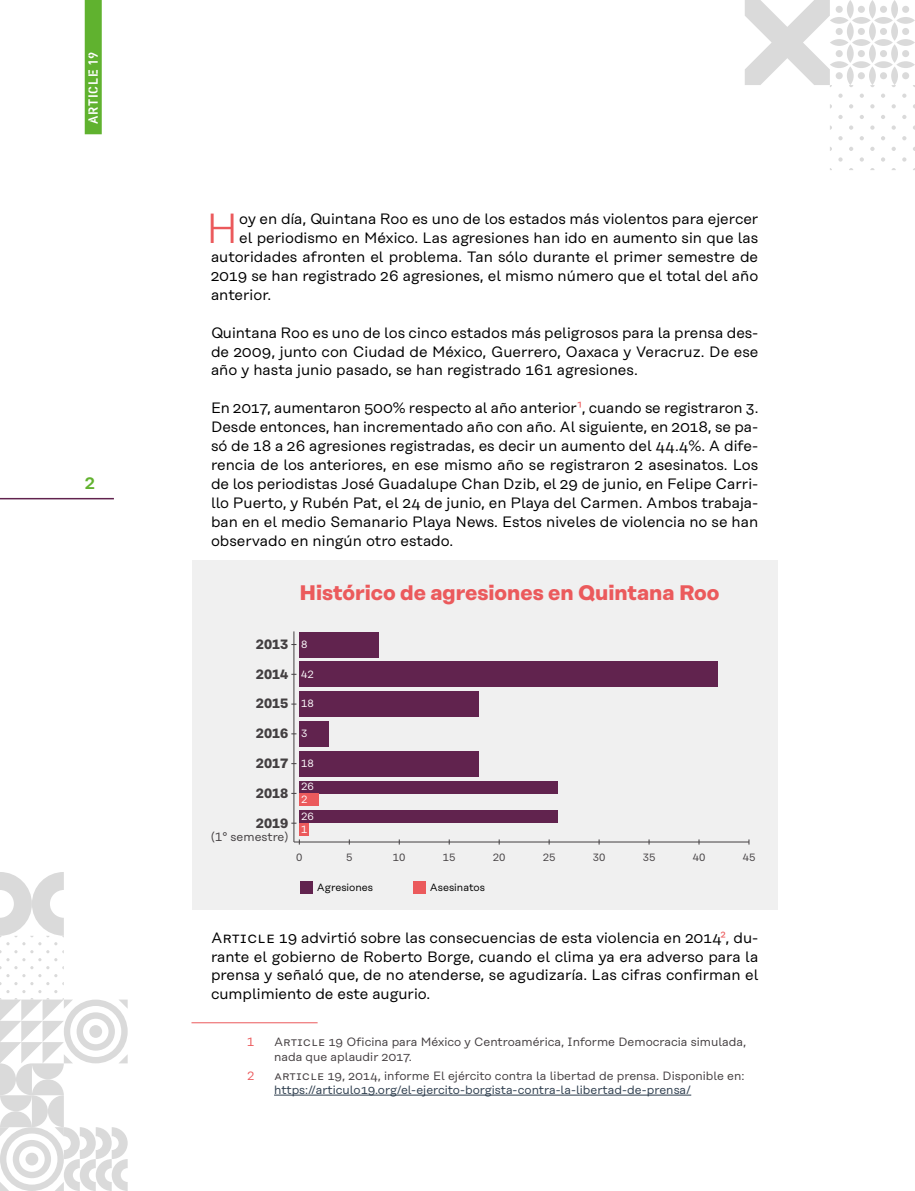
<style>
.page{position:relative;width:915px;height:1191px;background:#fff}
.page>*{position:absolute;margin:0;border:0;box-sizing:border-box;transform-origin:0 0}
.t1{font:300 42px "Rational Text";color:#eb595b}
.t2{font:700 21px "Rational Display";color:#eb5a5c}
.t3{font:600 16.5px "Rational Display";color:#62b22f}
.t4{font:15px/18.9px "Rational Text";color:#000;text-align:justify}
.t5{font:700 13.5px "Rational Text";color:#433f41}
.t6{font:13.5px "Vtg Stencil DIN";letter-spacing:.05em;color:#fff}
.t7{font:12px/14.4px "Rational Text";color:#443f41}
.t8{font:12px "Rational Text";color:#2f3f4f}
.t9{font:12px "Rational Text";color:#433f41}
.t10{font:12px "Rational Text";color:#eb595b}
.t11{font:10.5px "Rational Text";color:#000}
.t12{font:10.5px "Rational Text";color:#433f41}
.t13{font:10.5px/12.8px "Rational Text";color:#fff}
.s1{color:#eb595b}
</style>
<div class="page">
<div style="left:85px;top:0;width:17px;height:134px;background:#60b22f"></div>
<svg style="left:838px;top:94px;width:4px;height:4px"></svg>
<svg style="left:849px;top:104px;width:4px;height:4px"></svg>
<svg style="left:859px;top:94px;width:4px;height:4px"></svg>
<svg style="left:870px;top:104px;width:4px;height:4px"></svg>
<svg style="left:838px;top:115px;width:4px;height:4px"></svg>
<svg style="left:849px;top:125px;width:4px;height:5px"></svg>
<svg style="left:860px;top:115px;width:3px;height:4px"></svg>
<svg style="left:870px;top:125px;width:4px;height:5px"></svg>
<svg style="left:891px;top:104px;width:4px;height:4px"></svg>
<svg style="left:902px;top:94px;width:4px;height:4px"></svg>
<svg style="left:881px;top:115px;width:3px;height:4px"></svg>
<svg style="left:891px;top:125px;width:4px;height:5px"></svg>
<svg style="left:902px;top:115px;width:4px;height:4px"></svg>
<svg style="left:838px;top:136px;width:4px;height:4px"></svg>
<svg style="left:849px;top:147px;width:4px;height:4px"></svg>
<svg style="left:859px;top:136px;width:4px;height:4px"></svg>
<svg style="left:870px;top:147px;width:4px;height:4px"></svg>
<svg style="left:838px;top:157px;width:4px;height:5px"></svg>
<svg style="left:859px;top:157px;width:4px;height:5px"></svg>
<svg style="left:891px;top:147px;width:4px;height:4px"></svg>
<svg style="left:902px;top:136px;width:4px;height:4px"></svg>
<svg style="left:881px;top:157px;width:3px;height:5px"></svg>
<svg style="left:902px;top:157px;width:4px;height:5px"></svg>
<div style="left:835px;top:6px;width:7px;height:7px;background:#dadada;border-radius:50%"></div>
<div style="left:857px;top:6px;width:7px;height:7px;background:#dadada;border-radius:50%"></div>
<div style="left:879px;top:6px;width:7px;height:7px;background:#dadada;border-radius:50%"></div>
<div style="left:901px;top:6px;width:7px;height:7px;background:#dadada;border-radius:50%"></div>
<div style="left:901px;top:28px;width:7px;height:7px;background:#dadada;border-radius:50%"></div>
<div style="left:879px;top:28px;width:7px;height:7px;background:#dadada;border-radius:50%"></div>
<div style="left:857px;top:28px;width:7px;height:7px;background:#dadada;border-radius:50%"></div>
<div style="left:835px;top:28px;width:7px;height:7px;background:#dadada;border-radius:50%"></div>
<div style="left:835px;top:50px;width:7px;height:7px;background:#dadada;border-radius:50%"></div>
<div style="left:835px;top:72px;width:7px;height:7px;background:#dadada;border-radius:50%"></div>
<div style="left:857px;top:72px;width:7px;height:7px;background:#dadada;border-radius:50%"></div>
<div style="left:857px;top:50px;width:7px;height:7px;background:#dadada;border-radius:50%"></div>
<div style="left:879px;top:50px;width:7px;height:7px;background:#dadada;border-radius:50%"></div>
<div style="left:879px;top:72px;width:7px;height:7px;background:#dadada;border-radius:50%"></div>
<div style="left:901px;top:72px;width:7px;height:7px;background:#dadada;border-radius:50%"></div>
<div style="left:901px;top:50px;width:7px;height:7px;background:#dadada;border-radius:50%"></div>
<svg style="left:868px;top:0;width:7px;height:19px"></svg>
<svg style="left:890px;top:0;width:7px;height:19px"></svg>
<svg style="left:868px;top:22px;width:7px;height:19px"></svg>
<svg style="left:890px;top:22px;width:7px;height:19px"></svg>
<svg style="left:868px;top:44px;width:7px;height:19px"></svg>
<svg style="left:890px;top:44px;width:7px;height:19px"></svg>
<svg style="left:868px;top:66px;width:7px;height:19px"></svg>
<svg style="left:890px;top:66px;width:7px;height:19px"></svg>
<svg style="left:846px;top:0;width:7px;height:19px"></svg>
<div style="left:846px;top:22px;width:7px;height:19px;background:#dadada;border-radius:50%"></div>
<svg style="left:846px;top:44px;width:7px;height:19px"></svg>
<svg style="left:846px;top:66px;width:7px;height:19px"></svg>
<div style="left:896px;top:39px;width:18px;height:7px;background:#dadada;border-radius:50%"></div>
<div style="left:896px;top:61px;width:18px;height:7px;background:#dadada;border-radius:50%"></div>
<svg style="left:873px;top:39px;width:19px;height:7px"></svg>
<div style="left:873px;top:61px;width:19px;height:7px;background:#dadada;border-radius:50%"></div>
<div style="left:851px;top:39px;width:19px;height:7px;background:#dadada;border-radius:50%"></div>
<div style="left:851px;top:61px;width:19px;height:7px;background:#dadada;border-radius:50%"></div>
<div style="left:829px;top:39px;width:19px;height:7px;background:#dadada;border-radius:50%"></div>
<div style="left:829px;top:61px;width:19px;height:7px;background:#dadada;border-radius:50%"></div>
<div style="left:896px;top:17px;width:18px;height:7px;background:#dadada;border-radius:50%"></div>
<div style="left:873px;top:17px;width:19px;height:7px;background:#dadada;border-radius:50%"></div>
<div style="left:851px;top:17px;width:19px;height:7px;background:#dadada;border-radius:50%"></div>
<div style="left:829px;top:17px;width:19px;height:7px;background:#dadada;border-radius:50%"></div>
<svg style="left:745px;top:0;width:86px;height:87px"></svg>
<hr style="left:0;top:498px;width:114px;height:1px;background:#61234e">
<svg style="left:0;top:872px;width:128px;height:319px"></svg>
<div style="left:192px;top:560px;width:585px;height:350px;background:#f0f0f0"></div>
<div style="left:299px;top:632px;width:79px;height:25px;background:#61234e"></div>
<div style="left:299px;top:661px;width:418px;height:26px;background:#61234e"></div>
<div style="left:299px;top:691px;width:179px;height:26px;background:#61234e"></div>
<div style="left:299px;top:721px;width:30px;height:25px;background:#61234e"></div>
<div style="left:299px;top:751px;width:179px;height:25px;background:#61234e"></div>
<div style="left:299px;top:780px;width:259px;height:13px;background:#61234e"></div>
<div style="left:299px;top:793px;width:20px;height:13px;background:#eb5a5c"></div>
<div style="left:299px;top:810px;width:259px;height:13px;background:#61234e"></div>
<div style="left:299px;top:823px;width:10px;height:13px;background:#eb5a5c"></div>
<hr style="left:293px;top:631px;width:1px;height:211px;background:#433f41">
<hr style="left:294px;top:841px;width:454px;height:1px;background:#433f41">
<div style="left:300px;top:881px;width:13px;height:12px;background:#61234e"></div>
<div style="left:412px;top:881px;width:13px;height:12px;background:#eb5a5c"></div>
<hr style="left:191px;top:1022px;width:126px;height:1px;background:#eb595b">
<hr style="left:274px;top:1094px;width:417px;height:1px;background:#2f3f4f">
<p class="t6" style="left:85px;top:124px;width:73px;rotate:-90deg">ARTICLE 19</p>
<p class="t3" style="left:85px;top:473px;width:11px">2</p>
<h1 class="t1" style="left:206px;top:205px;width:33px">H</h1>
<p class="t4" style="left:239px;top:209px;width:520px">oy en día, Quintana Roo es uno de los estados más violentos para ejercer</p>
<p class="t4" style="left:239px;top:228px;width:520px">el periodismo en México. Las agresiones han ido en aumento sin que las</p>
<p class="t4" style="left:211px;top:247px;width:548px">autoridades afronten el problema. Tan sólo durante el primer semestre de</p>
<p class="t4" style="left:211px;top:266px;width:548px">2019 se han registrado 26 agresiones, el mismo número que el total del año</p>
<p class="t4" style="left:211px;top:285px;width:62px">anterior.</p>
<p class="t4" style="left:211px;top:323px;width:548px">Quintana Roo es uno de los cinco estados más peligrosos para la prensa des&shy;de 2009, junto con Ciudad de México, Guerrero, Oaxaca y Veracruz. De ese año y hasta junio pasado, se han registrado 161 agresiones.</p>
<p class="t4" style="left:211px;top:398px;width:548px">En 2017, aumentaron 500% respecto al año anterior<span class="s1">1</span>, cuando se registraron 3.<br>Desde entonces, han incrementado año con año. Al siguiente, en 2018, se pa&shy;só de 18 a 26 agresiones registradas, es decir un aumento del 44.4%. A dife&shy;rencia de los anteriores, en ese mismo año se registraron 2 asesinatos. Los de los periodistas José Guadalupe Chan Dzib, el 29 de junio, en Felipe Carri&shy;llo Puerto, y Rubén Pat, el 24 de junio, en Playa del Carmen. Ambos trabaja&shy;ban en el medio Semanario Playa News. Estos niveles de violencia no se han observado en ningún otro estado.</p>
<h2 class="t2" style="left:299px;top:579px;width:421px">Histórico de agresiones en Quintana Roo</h2>
<p class="t5" style="left:256px;top:636px;width:34px">2013</p>
<p class="t5" style="left:256px;top:665px;width:34px">2014</p>
<p class="t5" style="left:256px;top:695px;width:34px">2015</p>
<p class="t5" style="left:256px;top:725px;width:34px">2016</p>
<p class="t5" style="left:256px;top:755px;width:34px">2017</p>
<p class="t5" style="left:256px;top:785px;width:34px">2018</p>
<p class="t5" style="left:256px;top:815px;width:34px">2019</p>
<p class="t9" style="left:211px;top:830px;width:79px">(1° semestre)</p>
<p class="t12" style="left:296px;top:851px;width:8px">0</p>
<p class="t12" style="left:346px;top:851px;width:8px">5</p>
<p class="t12" style="left:393px;top:851px;width:14px">10</p>
<p class="t12" style="left:443px;top:851px;width:14px">15</p>
<p class="t12" style="left:492px;top:851px;width:14px">20</p>
<p class="t12" style="left:542px;top:851px;width:14px">25</p>
<p class="t12" style="left:592px;top:851px;width:14px">30</p>
<p class="t12" style="left:642px;top:851px;width:14px">35</p>
<p class="t12" style="left:692px;top:851px;width:14px">40</p>
<p class="t12" style="left:742px;top:851px;width:14px">45</p>
<p class="t13" style="left:301px;top:638px;width:8px">8</p>
<p class="t13" style="left:301px;top:667px;width:14px">42</p>
<p class="t13" style="left:301px;top:697px;width:14px">18</p>
<p class="t13" style="left:301px;top:727px;width:8px">3</p>
<p class="t13" style="left:301px;top:757px;width:14px">18</p>
<p class="t13" style="left:301px;top:780px;width:14px">26<br>2</p>
<p class="t13" style="left:301px;top:810px;width:14px">26<br>1</p>
<p class="t11" style="left:317px;top:881px;width:58px">Agresiones</p>
<p class="t11" style="left:430px;top:881px;width:56px">Asesinatos</p>
<p class="t4" style="left:211px;top:928px;width:548px">ARTICLE 19 advirtió sobre las consecuencias de esta violencia en 2014<span class="s1">2</span>, du&shy;rante el gobierno de Roberto Borge, cuando el clima ya era adverso para la prensa y señaló que, de no atenderse, se agudizaría. Las cifras confirman el cumplimiento de este augurio.</p>
<p class="t10" style="left:247px;top:1035px;width:9px">1</p>
<p class="t7" style="left:274px;top:1034px;width:473px">ARTICLE 19 Oficina para México y Centroamérica, Informe Democracia simulada, nada que aplaudir 2017.</p>
<p class="t10" style="left:247px;top:1068px;width:9px">2</p>
<p class="t7" style="left:274px;top:1068px;width:471px">ARTICLE 19, 2014, informe El ejército contra la libertad de prensa. Disponible en:</p>
<p class="t8" style="left:274px;top:1082px;width:418px">https://articulo19.org/el-ejercito-borgista-contra-la-libertad-de-prensa/</p>
</div>
